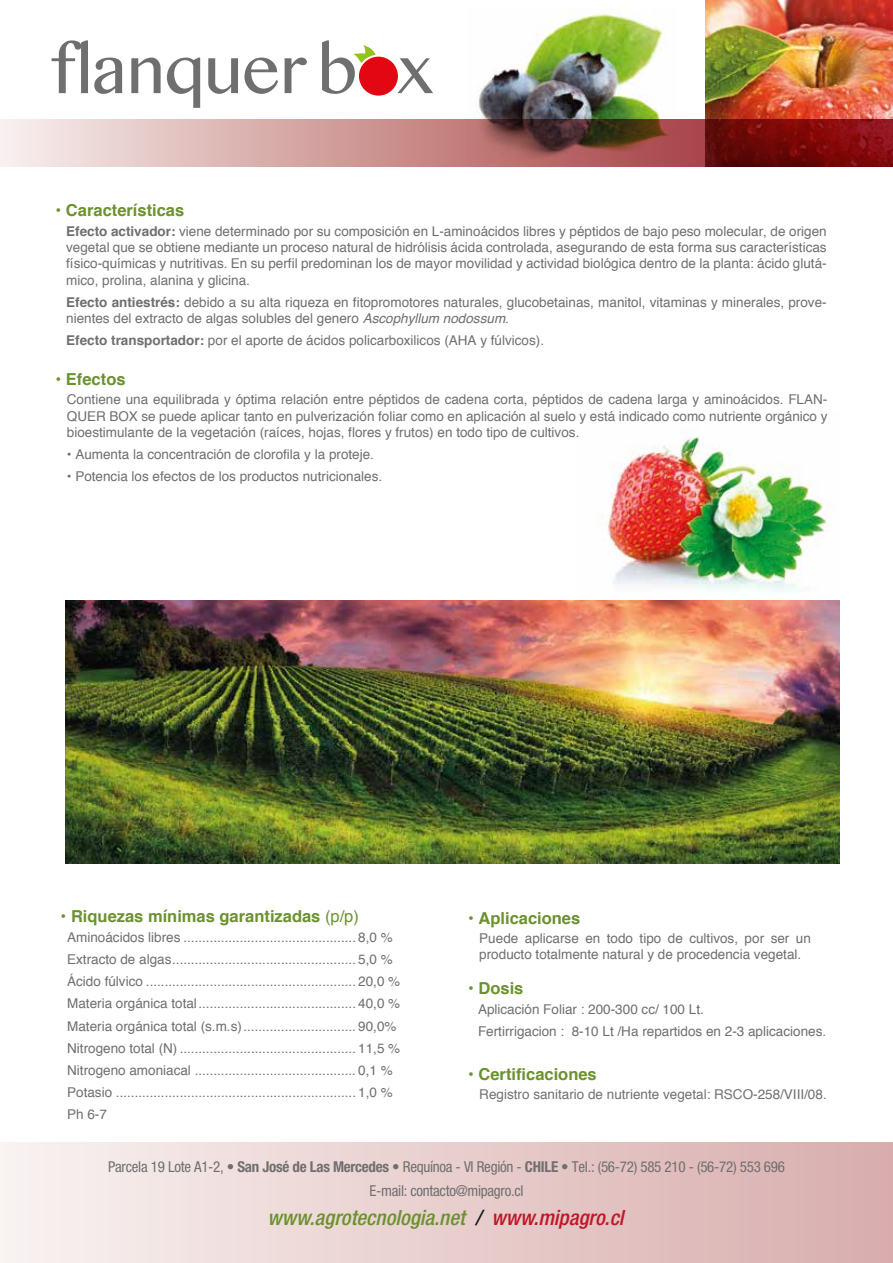
<style>
.page{position:relative;width:893px;height:1263px;background:#fff}
.page>*{position:absolute;margin:0;border:0;box-sizing:border-box;transform-origin:0 0}
.t1{font:italic 500 condensed 21px "Helvetica Neue";color:#6b922e}
.t2{font:700 16.5px "Helvetica";color:#6b922e}
.t3{font:condensed 15px/24px "Helvetica Neue";letter-spacing:-.02em;color:#706f6f;text-align:center}
.t4{font:13.5px/22.2px "Helvetica";color:#706f6f}
.t5{font:13.5px "Helvetica";color:#707172}
.s1{font-weight:700}
.s2{font-style:italic}
.s3{font-weight:400}
.s4{color:#1b181c}
.s5{color:#be1729}
</style>
<div class="page">
<div style="left:0;top:1142px;width:893px;height:121px;background:linear-gradient(to right,#f9f3f1,#d8acac)"></div>
<img style="left:706px;top:0;width:187px;height:120px">
<img style="left:577px;top:436px;width:262px;height:165px">
<img style="left:467px;top:10px;width:211px;height:110px">
<svg style="left:0;top:120px;width:893px;height:46px;background:#b07573"></svg>
<svg style="left:52px;top:40px;width:36px;height:53px"></svg>
<svg style="left:94px;top:58px;width:28px;height:36px"></svg>
<svg style="left:131px;top:58px;width:30px;height:35px"></svg>
<svg style="left:167px;top:58px;width:33px;height:50px"></svg>
<svg style="left:208px;top:58px;width:30px;height:36px"></svg>
<svg style="left:245px;top:58px;width:33px;height:36px"></svg>
<svg style="left:285px;top:58px;width:22px;height:35px"></svg>
<svg style="left:322px;top:40px;width:111px;height:56px"></svg>
<img style="left:66px;top:601px;width:773px;height:263px">
<p class="t2" style="left:56px;top:196px;width:130px">• Características</p>
<p class="t4" style="left:66px;top:223px;width:762px;line-height:16.2px;text-align:justify"><span class="s1">Efecto activador:</span> viene determinado por su composición en L-aminoácidos libres y péptidos de bajo peso molecular, de origen vegetal que se obtiene mediante un proceso natural de hidrólisis ácida controlada, asegurando de esta forma sus características físico-químicas y nutritivas. En su perfil predominan los de mayor movilidad y actividad biológica dentro de la planta: ácido glutá&shy;mico, prolina, alanina y glicina.</p>
<p class="t4" style="left:66px;top:294px;width:762px;line-height:16.2px"><span class="s1">Efecto antiestrés:</span> debido a su alta riqueza en fitopromotores naturales, glucobetainas, manitol, vitaminas y minerales, prove&shy;nientes del extracto de algas solubles del genero <span class="s2">Ascophyllum nodossum</span>.</p>
<p class="t4" style="left:66px;top:330px;width:479px"><span class="s1">Efecto transportador:</span> por el aporte de ácidos policarboxilicos (AHA y fúlvicos).</p>
<p class="t2" style="left:56px;top:366px;width:71px">• Efectos</p>
<p class="t4" style="left:67px;top:392px;width:762px;line-height:16.2px;text-align:justify">Contiene una equilibrada y óptima relación entre péptidos de cadena corta, péptidos de cadena larga y aminoácidos. FLAN-QUER BOX se puede aplicar tanto en pulverización foliar como en aplicación al suelo y está indicado como nutriente orgánico y bioestimulante de la vegetación (raíces, hojas, flores y frutos) en todo tipo de cultivos.</p>
<p class="t4" style="left:67px;top:443px;width:309px">• Aumenta la concentración de clorofila y la proteje.</p>
<p class="t4" style="left:67px;top:466px;width:317px">• Potencia los efectos de los productos nutricionales.</p>
<p class="t2" style="left:61px;top:903px;width:300px">• Riquezas mínimas garantizadas <span class="s3">(p/p)</span></p>
<p class="t4" style="left:67px;top:926px;width:335px">Aminoácidos libres .............................................. 8,0 % Extracto de algas................................................. 5,0 % Ácido fúlvico ........................................................ 20,0 % Materia orgánica total.......................................... 40,0 % Materia orgánica total (s.m.s).............................. 90,0% Nitrogeno total (N) ............................................... 11,5 % Nitrogeno amoniacal ........................................... 0,1 % Potasio ................................................................ 1,0 % Ph 6-7</p>
<p class="t2" style="left:468px;top:905px;width:114px">• Aplicaciones</p>
<p class="t4" style="left:479px;top:930px;width:333px;line-height:16.2px">Puede aplicarse en todo tipo de cultivos, por ser un producto totalmente natural y de procedencia vegetal.</p>
<p class="t2" style="left:468px;top:975px;width:57px">• Dosis</p>
<p class="t4" style="left:478px;top:998px;width:350px">Aplicación Foliar : 200-300 cc/ 100 Lt.<br>Fertirrigacion : 8-10 Lt /Ha repartidos en 2-3 aplicaciones.</p>
<p class="t2" style="left:468px;top:1061px;width:130px">• Certificaciones</p>
<p class="t5" style="left:479px;top:1084px;width:349px">Registro sanitario de nutriente vegetal: RSCO-258/VIII/08.</p>
<p class="t3" style="left:108px;top:1154px;width:678px">Parcela 19 Lote A1-2, • <span class="s1">San José de Las Mercedes</span> • Requínoa - VI Región - <span class="s1">CHILE</span> • Tel.: (56-72) 585 210 - (56-72) 553 696<br>E-mail: contacto@mipagro.cl</p>
<h1 class="t1" style="left:267px;top:1205px;width:358px">www.agrotecnologia.net <span class="s4">/</span> <span class="s5">www.mipagro.cl</span></h1>
</div>
